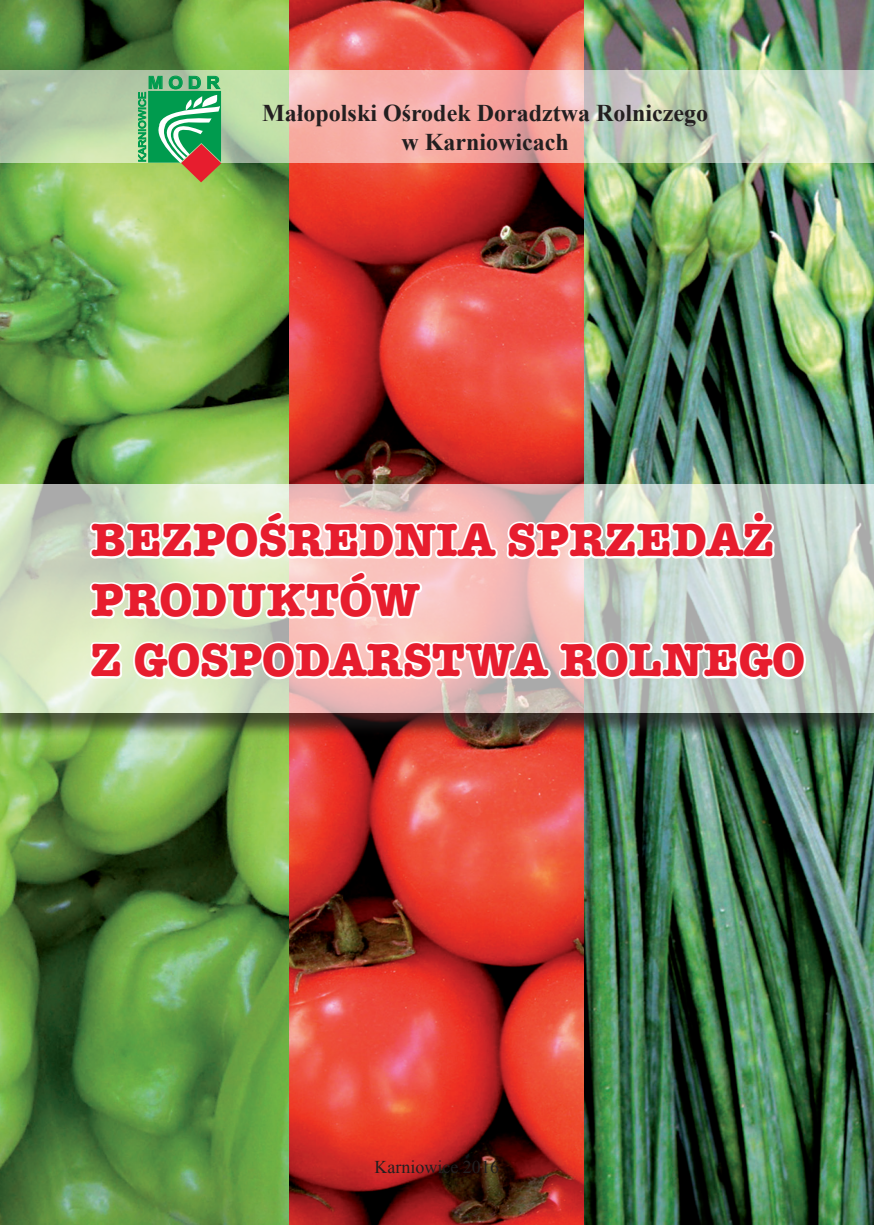
<style>
.page{position:relative;width:874px;height:1225px;background:#fff}
.page>*{position:absolute;margin:0;border:0;box-sizing:border-box;transform-origin:0 0}
.t1{font:700 48px/60px "American Typ Itc DEE";color:#e71d2e}
.t2{font:700 24px/28.8px "Times New Roman";color:#231f20;text-align:center}
.t3{font:18px "Times New Roman";color:#231f20}
.t4{font:700 17px "Arial Narrow";color:#009b4e;scale:1.33 1}
</style>
<div class="page">
<img style="left:0;top:0;width:873px;height:1225px">
<svg style="left:0;top:70px;width:873px;height:93px;background:#d3c5b0"></svg>
<svg style="left:138px;top:74px;width:83px;height:109px;background:#69ac72"></svg>
<svg style="left:0;top:484px;width:873px;height:228px;background:#cdd9c5"></svg>
<img style="left:87px;top:422px;width:720px;height:395px">
<p class="t4" style="left:148px;top:70px;width:56px">MODR</p>
<p class="t2" style="left:262px;top:98px;width:447px">Małopolski Ośrodek Doradztwa Rolniczego w Karniowicach</p>
<h1 class="t1" style="left:91px;top:511px;width:715px">BEZPOŚREDNIA SPRZEDAŻ<br>PRODUKTÓW<br>Z GOSPODARSTWA ROLNEGO</h1>
<p class="t3" style="left:374px;top:1155px;width:126px">Karniowice 2016</p>
</div>
